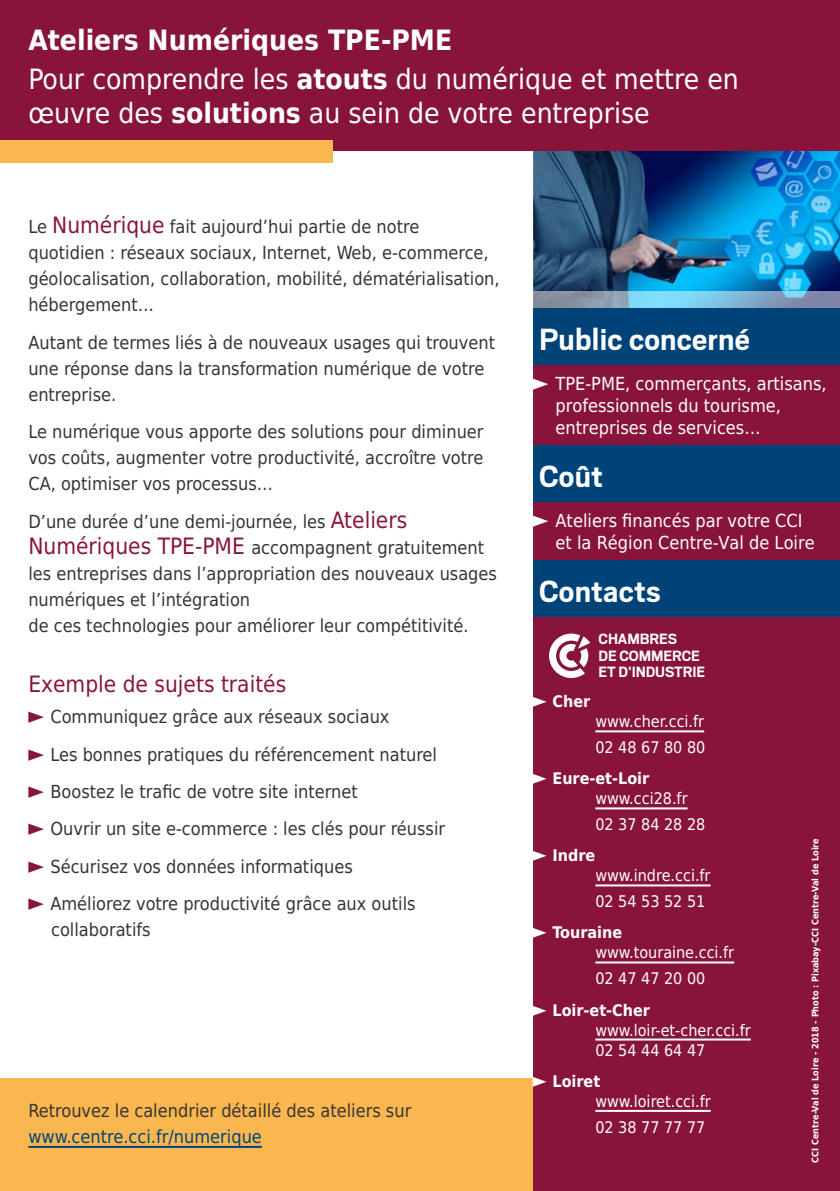
<style>
.page{position:relative;width:840px;height:1191px;background:#fff}
.page>*{position:absolute;margin:0;border:0;box-sizing:border-box;transform-origin:0 0}
.t1{font:700 34px "Scout";letter-spacing:.005em;color:#fff}
.t2{font:28px/34px "DejaVu Sans Condensed";color:#fff}
.t3{font:700 28px "DejaVu Sans Condensed";color:#fff}
.t4{font:22.4px "DejaVu Sans Condensed";color:#88143c}
.t5{font:18px/26px "DejaVu Sans Condensed";color:#353333}
.t6{font:18px/22px "DejaVu Sans Condensed";color:#fff}
.t7{font:700 16.6px/16.6px "Scout";letter-spacing:-.005em;color:#fff}
.t8{font:16px "DejaVu Sans Condensed";color:#fff}
.t9{font:700 16px "DejaVu Sans Condensed";color:#fff}
.t10{font:700 9px "DejaVu Sans Condensed";color:#fff}
.s1{font-weight:700}
.s2{font-size:22.4px;color:#88143c}
.s3{color:#004379}
.s4{font-size:22.4px}
.s5{font-weight:400;font-size:20px}
</style>
<div class="page">
<img style="left:533px;top:150px;width:306px;height:141px">
<svg style="left:533px;top:291px;width:306px;height:17px;background:#82acc8"></svg>
<div style="left:0;top:1079px;width:839px;height:112px;background:#fab750"></div>
<div style="left:533px;top:358px;width:306px;height:833px;background:#88143c"></div>
<div style="left:0;top:0;width:839px;height:150px;background:#88143c"></div>
<div style="left:0;top:140px;width:332px;height:23px;background:#fab750"></div>
<div style="left:533px;top:308px;width:306px;height:57px;background:#004379"></div>
<div style="left:533px;top:445px;width:306px;height:56px;background:#004379"></div>
<div style="left:533px;top:560px;width:306px;height:57px;background:#004379"></div>
<hr style="left:595px;top:730px;width:108px;height:2px;background:#fff">
<hr style="left:595px;top:807px;width:92px;height:2px;background:#fff">
<hr style="left:595px;top:884px;width:115px;height:2px;background:#fff">
<hr style="left:595px;top:961px;width:138px;height:2px;background:#fff">
<hr style="left:595px;top:1038px;width:155px;height:2px;background:#fff">
<hr style="left:595px;top:1109px;width:115px;height:2px;background:#fff">
<hr style="left:28px;top:1145px;width:234px;height:2px;background:#004379">
<svg style="left:549px;top:633px;width:41px;height:45px"></svg>
<p class="t3" style="left:28px;top:17px;width:425px">Ateliers Numériques TPE-PME</p>
<p class="t2" style="left:28px;top:62px;width:711px">Pour comprendre les <span class="s1">atouts</span> du numérique et mettre en œuvre des <span class="s1">solutions</span> au sein de votre entreprise</p>
<p class="t5" style="left:28px;top:214px;width:472px">Le <span class="s2">Numérique</span> fait aujourd’hui partie de notre quotidien : réseaux sociaux, Internet, Web, e-commerce, géolocalisation, collaboration, mobilité, dématérialisation, hébergement…</p>
<p class="t5" style="left:28px;top:329px;width:468px">Autant de termes liés à de nouveaux usages qui trouvent une réponse dans la transformation numérique de votre entreprise.</p>
<p class="t5" style="left:28px;top:418px;width:456px;text-align:justify">Le numérique vous apporte des solutions pour diminuer vos coûts, augmenter votre productivité, accroître votre CA, optimiser vos processus…</p>
<p class="t5" style="left:28px;top:508px;width:470px">D’une durée d’une demi-journée, les <span class="s2">Ateliers Numériques TPE-PME</span> accompagnent gratuitement les entreprises dans l’appropriation des nouveaux usages numériques et l’intégration<br>de ces technologies pour améliorer leur compétitivité.</p>
<p class="t4" style="left:28px;top:665px;width:259px">Exemple de sujets traités</p>
<p class="t5" style="left:28px;top:703px;width:362px"><span class="s2">►</span> Communiquez grâce aux réseaux sociaux</p>
<p class="t5" style="left:28px;top:741px;width:410px"><span class="s2">►</span> Les bonnes pratiques du référencement naturel</p>
<p class="t5" style="left:28px;top:778px;width:331px"><span class="s2">►</span> Boostez le trafic de votre site internet</p>
<p class="t5" style="left:28px;top:815px;width:418px"><span class="s2">►</span> Ouvrir un site e-commerce : les clés pour réussir</p>
<p class="t5" style="left:28px;top:853px;width:326px"><span class="s2">►</span> Sécurisez vos données informatiques</p>
<p class="t5" style="left:51px;top:890px;width:366px;text-indent:-23px"><span class="s2">►</span> Améliorez votre productivité grâce aux outils collaboratifs</p>
<p class="t5" style="left:28px;top:1097px;width:384px">Retrouvez le calendrier détaillé des ateliers sur <span class="s3">www.centre.cci.fr/numerique</span></p>
<p class="t1" style="left:539px;top:321px;width:212px">Public concerné</p>
<p class="t6" style="left:555px;top:372px;width:272px;text-indent:-23px"><span class="s4">►</span> TPE-PME, commerçants, artisans, professionnels du tourisme, entreprises de services…</p>
<p class="t1" style="left:539px;top:458px;width:65px">Coût</p>
<p class="t6" style="left:555px;top:509px;width:260px;text-indent:-23px"><span class="s4">►</span> Ateliers financés par votre CCI et la Région Centre-Val de Loire</p>
<p class="t1" style="left:539px;top:573px;width:123px">Contacts</p>
<p class="t9" style="left:532px;top:688px;width:59px"><span class="s5">►</span> Cher</p>
<p class="t7" style="left:598px;top:630px;width:108px">CHAMBRES<br>DE COMMERCE<br>ET D’INDUSTRIE</p>
<p class="t8" style="left:595px;top:708px;width:110px">www.cher.cci.fr</p>
<p class="t8" style="left:595px;top:734px;width:111px">02 48 67 80 80</p>
<p class="t9" style="left:532px;top:765px;width:118px"><span class="s5">►</span> Eure-et-Loir</p>
<p class="t8" style="left:595px;top:785px;width:94px">www.cci28.fr</p>
<p class="t8" style="left:595px;top:811px;width:111px">02 37 84 28 28</p>
<p class="t9" style="left:532px;top:842px;width:64px"><span class="s5">►</span> Indre</p>
<p class="t8" style="left:595px;top:862px;width:117px">www.indre.cci.fr</p>
<p class="t8" style="left:595px;top:888px;width:111px">02 54 53 52 51</p>
<p class="t9" style="left:532px;top:919px;width:91px"><span class="s5">►</span> Touraine</p>
<p class="t8" style="left:595px;top:939px;width:140px">www.touraine.cci.fr</p>
<p class="t8" style="left:595px;top:965px;width:111px">02 47 47 20 00</p>
<p class="t9" style="left:532px;top:996px;width:118px"><span class="s5">►</span> Loir-et-Cher</p>
<p class="t8" style="left:595px;top:1016px;width:157px">www.loir-et-cher.cci.fr</p>
<p class="t8" style="left:595px;top:1036px;width:111px">02 54 44 64 47</p>
<p class="t9" style="left:532px;top:1068px;width:69px"><span class="s5">►</span> Loiret</p>
<p class="t8" style="left:595px;top:1088px;width:117px">www.loiret.cci.fr</p>
<p class="t8" style="left:595px;top:1113px;width:111px">02 38 77 77 77</p>
<p class="t10" style="left:807px;top:1162px;width:326px;rotate:-90deg">CCI Centre-Val de Loire - 2018 - Photo : Pixabay-CCI Centre-Val de Loire</p>
</div>
